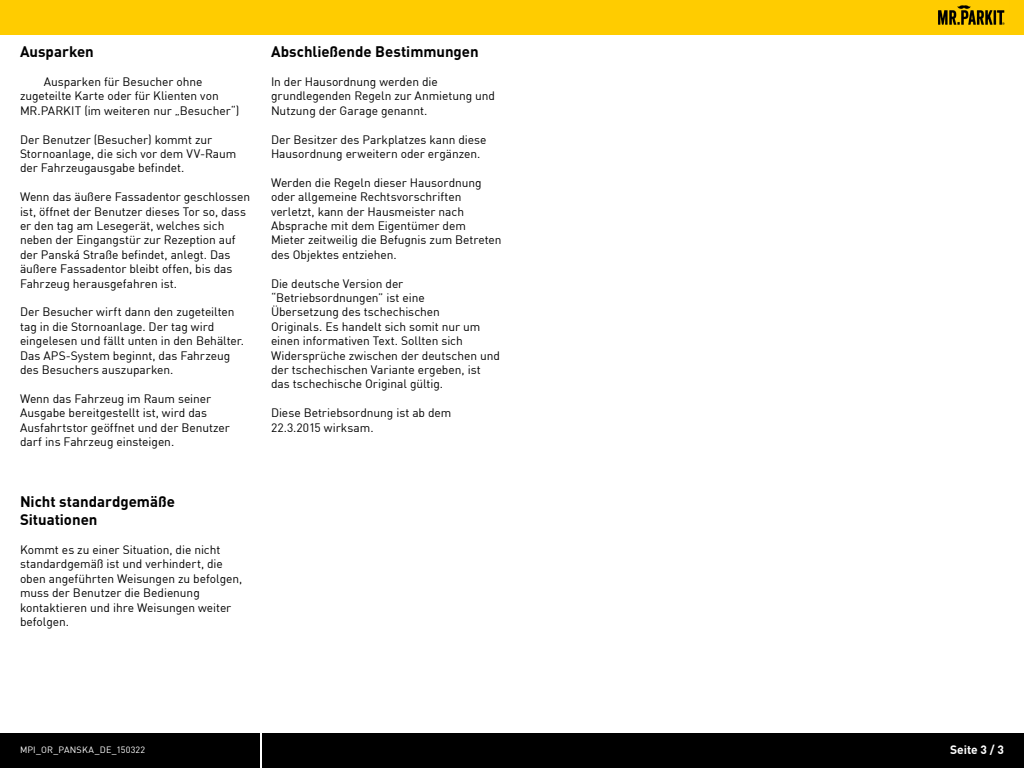
<style>
.page{position:relative;width:1024px;height:768px;background:#fff}
.page>*{position:absolute;margin:0;border:0;box-sizing:border-box;transform-origin:0 0}
.kapitola_-_nadpis{font:700 15px/18px "DINCE";color:#000}
.t1{font:12px/14.4px "DINCE";letter-spacing:-.005em;color:#000}
.t2{font:700 12px "DINCE";color:#fff}
.t3{font:9px "DINCE";letter-spacing:.02em;color:#fff}
</style>
<div class="page">
<div style="left:0;top:0;width:1024px;height:35px;background:#fc0"></div>
<img style="left:938px;top:5px;width:67px;height:20px">
<div style="left:262px;top:733px;width:762px;height:35px;background:#000"></div>
<div style="left:0;top:733px;width:260px;height:35px;background:#000"></div>
<p class="kapitola_-_nadpis" style="left:20px;top:42px;width:75px">Ausparken</p>
<p class="t1" style="left:20px;top:74px;width:221px;text-indent:24px">Ausparken für Besucher ohne zugeteilte Karte oder für Klienten von<br>MR.PARKIT (im weiteren nur „Besucher“)</p>
<p class="t1" style="left:20px;top:132px;width:218px">Der Benutzer (Besucher) kommt zur<br>Stornoanlage, die sich vor dem VV-Raum der Fahrzeugausgabe befindet.</p>
<p class="t1" style="left:20px;top:189px;width:232px">Wenn das äußere Fassadentor geschlossen ist, öffnet der Benutzer dieses Tor so, dass er den tag am Lesegerät, welches sich neben der Eingangstür zur Rezeption auf der Panská Straße befindet, anlegt. Das äußere Fassadentor bleibt offen, bis das Fahrzeug herausgefahren ist.</p>
<p class="t1" style="left:20px;top:305px;width:226px">Der Besucher wirft dann den zugeteilten tag in die Stornoanlage. Der tag wird eingelesen und fällt unten in den Behälter.<br>Das APS-System beginnt, das Fahrzeug des Besuchers auszuparken.</p>
<p class="t1" style="left:20px;top:391px;width:211px">Wenn das Fahrzeug im Raum seiner Ausgabe bereitgestellt ist, wird das Ausfahrtstor geöffnet und der Benutzer darf ins Fahrzeug einsteigen.</p>
<p class="kapitola_-_nadpis" style="left:20px;top:492px;width:156px">Nicht standardgemäße<br>Situationen</p>
<p class="t1" style="left:20px;top:542px;width:224px">Kommt es zu einer Situation, die nicht standardgemäß ist und verhindert, die oben angeführten Weisungen zu befolgen, muss der Benutzer die Bedienung kontaktieren und ihre Weisungen weiter befolgen.</p>
<p class="kapitola_-_nadpis" style="left:271px;top:42px;width:209px">Abschließende Bestimmungen</p>
<p class="t1" style="left:271px;top:74px;width:226px">In der Hausordnung werden die grundlegenden Regeln zur Anmietung und<br>Nutzung der Garage genannt.</p>
<p class="t1" style="left:271px;top:132px;width:217px">Der Besitzer des Parkplatzes kann diese<br>Hausordnung erweitern oder ergänzen.</p>
<p class="t1" style="left:271px;top:175px;width:232px">Werden die Regeln dieser Hausordnung oder allgemeine Rechtsvorschriften verletzt, kann der Hausmeister nach Absprache mit dem Eigentümer dem Mieter zeitweilig die Befugnis zum Betreten des Objektes entziehen.</p>
<p class="t1" style="left:271px;top:276px;width:155px">Die deutsche Version der “Betriebsordnungen” ist eine</p>
<p class="t1" style="left:271px;top:305px;width:170px">Übersetzung des tschechischen</p>
<p class="t1" style="left:271px;top:319px;width:211px">Originals. Es handelt sich somit nur um</p>
<p class="t1" style="left:271px;top:333px;width:193px">einen informativen Text. Sollten sich</p>
<p class="t1" style="left:271px;top:348px;width:230px">Widersprüche zwischen der deutschen und</p>
<p class="t1" style="left:271px;top:362px;width:211px">der tschechischen Variante ergeben, ist</p>
<p class="t1" style="left:271px;top:377px;width:174px">das tschechische Original gültig.</p>
<p class="t1" style="left:271px;top:405px;width:182px">Diese Betriebsordnung ist ab dem<br>22.3.2015 wirksam.</p>
<p class="t3" style="left:20px;top:744px;width:127px">MPI_OR_PANSKA_DE_150322</p>
<p class="t2" style="left:950px;top:742px;width:55px">Seite 3 / 3</p>
</div>
